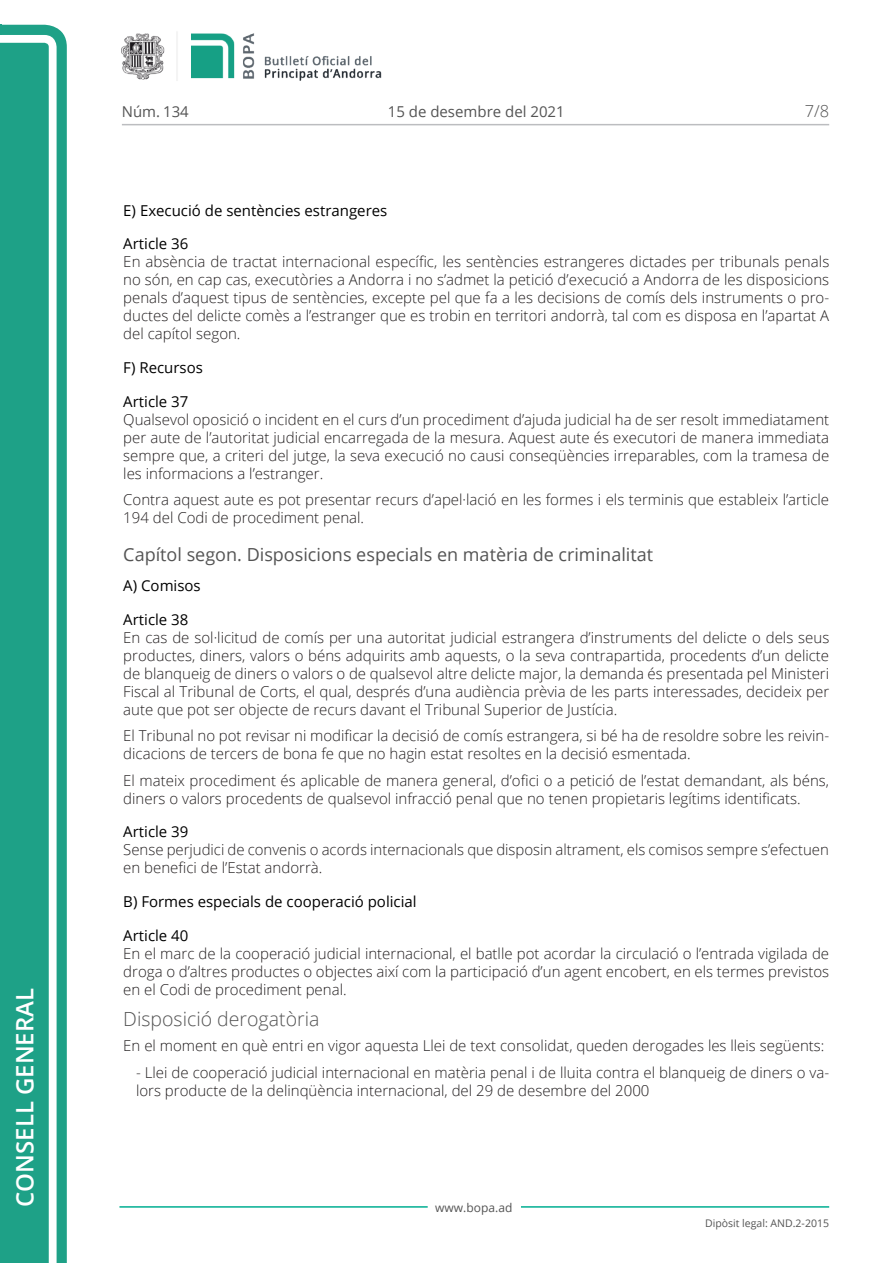
<style>
.page{position:relative;width:893px;height:1263px;background:#fff}
.page>*{position:absolute;margin:0;border:0;box-sizing:border-box;transform-origin:0 0}
.t1{font:600 24px "Open Sans";color:#fff}
.Titol_5{font:300 19.5px "Open Sans";color:#545454}
.Titol_6{font:18px "Open Sans";color:#545454}
.t2{font:300 16.5px "Open Sans";color:#545454}
.Body_text{font:300 15px/18px "Open Sans";color:#231f20;text-align:justify}
.Body_text_i{font:300 15px/18px "Open Sans";color:#231f20}
.Titol_7_plus{font:15px "Open Sans";color:#000}
.Titol_7{font:15px "Open Sans";color:#000}
.t3{font:15px "Open Sans";color:#545454}
.t4{font:12px "Open Sans";color:#545454}
.t5{font:10.5px "Open Sans";color:#545454}
</style>
<div class="page">
<svg style="left:0;top:25px;width:67px;height:1238px;fill:#1ea187"></svg>
<div style="left:0;top:43px;width:49px;height:1220px;background:#1ea187"></div>
<img style="left:122px;top:32px;width:260px;height:49px">
<hr style="left:119px;top:1206px;width:309px;height:2px;background:#00ae91">
<hr style="left:521px;top:1206px;width:308px;height:2px;background:#00ae91">
<hr style="left:122px;top:124px;width:707px;height:1px;background:#bcbdc0">
<h1 class="t1" style="left:8px;top:1207px;width:220px;rotate:-90deg">Consell General</h1>
<p class="t3" style="left:122px;top:102px;width:68px">Núm. 134</p>
<p class="t3" style="left:388px;top:102px;width:178px">15 de desembre del 2021</p>
<p class="t2" style="left:805px;top:100px;width:26px">7/8</p>
<p class="Titol_7_plus" style="left:123px;top:200px;width:266px">E) Execució de sentències estrangeres</p>
<p class="Titol_7" style="left:123px;top:234px;width:67px">Article 36</p>
<p class="Body_text" style="left:123px;top:252px;width:707px">En absència de tractat internacional específic, les sentències estrangeres dictades per tribunals penals no són, en cap cas, executòries a Andorra i no s’admet la petició d’execució a Andorra de les disposicions penals d’aquest tipus de sentències, excepte pel que fa a les decisions de comís dels instruments o pro&shy;ductes del delicte comès a l’estranger que es trobin en territori andorrà, tal com es disposa en l’apartat A del capítol segon.</p>
<p class="Titol_7_plus" style="left:123px;top:357px;width:81px">F) Recursos</p>
<p class="Titol_7" style="left:123px;top:391px;width:67px">Article 37</p>
<p class="Body_text" style="left:123px;top:410px;width:707px">Qualsevol oposició o incident en el curs d’un procediment d’ajuda judicial ha de ser resolt immediatament per aute de l’autoritat judicial encarregada de la mesura. Aquest aute és executori de manera immediata sempre que, a criteri del jutge, la seva execució no causi conseqüències irreparables, com la tramesa de les informacions a l’estranger.</p>
<p class="Body_text" style="left:123px;top:491px;width:707px">Contra aquest aute es pot presentar recurs d’apel·lació en les formes i els terminis que estableix l’article<br>194 del Codi de procediment penal.</p>
<p class="Titol_6" style="left:123px;top:542px;width:531px">Capítol segon. Disposicions especials en matèria de criminalitat</p>
<p class="Titol_7_plus" style="left:123px;top:575px;width:79px">A) Comisos</p>
<p class="Titol_7" style="left:123px;top:609px;width:67px">Article 38</p>
<p class="Body_text" style="left:123px;top:628px;width:707px">En cas de sol·licitud de comís per una autoritat judicial estrangera d’instruments del delicte o dels seus productes, diners, valors o béns adquirits amb aquests, o la seva contrapartida, procedents d’un delicte de blanqueig de diners o valors o de qualsevol altre delicte major, la demanda és presentada pel Ministeri Fiscal al Tribunal de Corts, el qual, després d’una audiència prèvia de les parts interessades, decideix per aute que pot ser objecte de recurs davant el Tribunal Superior de Justícia.</p>
<p class="Body_text" style="left:123px;top:726px;width:707px">El Tribunal no pot revisar ni modificar la decisió de comís estrangera, si bé ha de resoldre sobre les reivin&shy;dicacions de tercers de bona fe que no hagin estat resoltes en la decisió esmentada.</p>
<p class="Body_text" style="left:123px;top:771px;width:707px">El mateix procediment és aplicable de manera general, d’ofici o a petició de l’estat demandant, als béns, diners o valors procedents de qualsevol infracció penal que no tenen propietaris legítims identificats.</p>
<p class="Titol_7" style="left:123px;top:822px;width:67px">Article 39</p>
<p class="Body_text" style="left:123px;top:841px;width:707px">Sense perjudici de convenis o acords internacionals que disposin altrament, els comisos sempre s’efectuen en benefici de l’Estat andorrà.</p>
<p class="Titol_7_plus" style="left:123px;top:891px;width:295px">B) Formes especials de cooperació policial</p>
<p class="Titol_7" style="left:123px;top:925px;width:67px">Article 40</p>
<p class="Body_text" style="left:123px;top:944px;width:707px">En el marc de la cooperació judicial internacional, el batlle pot acordar la circulació o l’entrada vigilada de droga o d’altres productes o objectes així com la participació d’un agent encobert, en els termes previstos en el Codi de procediment penal.</p>
<p class="Titol_5" style="left:123px;top:1005px;width:198px">Disposició derogatòria</p>
<p class="Body_text" style="left:123px;top:1036px;width:703px">En el moment en què entri en vigor aquesta Llei de text consolidat, queden derogades les lleis següents:</p>
<p class="Body_text_i" style="left:136px;top:1063px;width:695px">- Llei de cooperació judicial internacional en matèria penal i de lluita contra el blanqueig de diners o va&shy;lors producte de la delinqüència internacional, del 29 de desembre del 2000</p>
<p class="t4" style="left:435px;top:1199px;width:79px">www.bopa.ad</p>
<p class="t5" style="left:705px;top:1216px;width:125px">Dipòsit legal: AND.2-2015</p>
</div>
